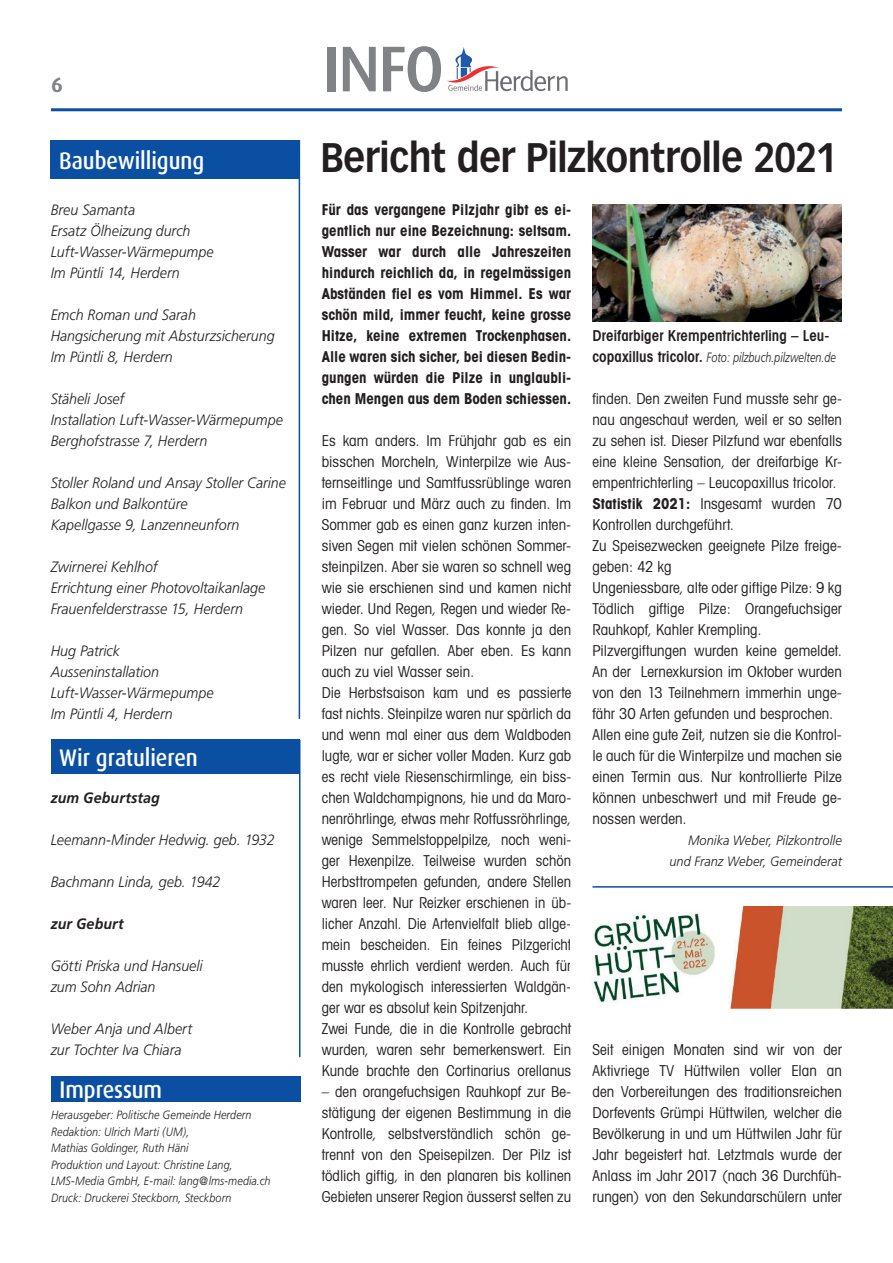
<style>
.page{position:relative;width:893px;height:1263px;background:#fff}
.page>*{position:absolute;margin:0;border:0;box-sizing:border-box;transform-origin:0 0}
.t1{font:500 64.65px "Dax";color:#808285}
.t2{font:700 40.5px "Vectora LH";letter-spacing:-.01em;color:#231f20;scale:.9 1}
.t3{font:500 24px "Dax";letter-spacing:-.005em;color:#fff;scale:.9 1}
.t4{font:700 21px "Dax";color:#808285}
.t5{font:condensed 15px/21px "Avant Garde";letter-spacing:.005em;color:#231f20}
.t6{font:italic 300 15px/21px "Frutiger";color:#231f20;scale:.95 1}
.t7{font:700 condensed 15px/21px "Avant Garde";color:#231f20;text-align:justify}
.t8{font:600 condensed 15px "Avant Garde";letter-spacing:.005em;color:#231f20}
.t9{font:italic 700 15px "Frutiger";letter-spacing:.005em;color:#231f20;scale:.95 1}
.t10{font:italic 300 13.5px/21px "Frutiger";letter-spacing:.005em;color:#231f20;text-align:right;scale:.95 1}
.t11{font:italic 300 13.5px "Frutiger";letter-spacing:.005em;color:#231f20;scale:.8 1}
.t12{font:italic 300 12px/16.5px "Frutiger";letter-spacing:.005em;color:#231f20;scale:.9 1}
.s1{font-family:"Avant Garde";font-weight:600;font-style:normal;font-stretch:condensed;font-size:15px}
.s2{font-weight:700}
</style>
<div class="page">
<hr style="left:51px;top:108px;width:791px;height:3px;background:#0a4fa2">
<svg style="left:447px;top:47px;width:121px;height:44px"></svg>
<div style="left:51px;top:140px;width:249px;height:39px;background:#0a4fa2"></div>
<hr style="left:299px;top:140px;width:1px;height:579px;background:#0a4fa2">
<div style="left:51px;top:740px;width:249px;height:34px;background:#0a4fa2"></div>
<hr style="left:299px;top:740px;width:1px;height:317px;background:#0a4fa2">
<div style="left:51px;top:1076px;width:249px;height:25px;background:#0a4fa2"></div>
<img style="left:592px;top:204px;width:250px;height:118px">
<hr style="left:592px;top:886px;width:301px;height:2px;background:#0a4fa2">
<img style="left:593px;top:906px;width:300px;height:102px">
<h3 class="t4" style="left:51px;top:72px;width:13px">6</h3>
<h3 class="t3" style="left:59px;top:147px;width:163px">Baubewilligung</h3>
<p class="t6" style="left:51px;top:199px;width:173px">Breu Samanta<br>Ersatz Ölheizung durch<br>Luft-Wasser-Wärmepumpe<br>Im Püntli 14, Herdern</p>
<p class="t6" style="left:51px;top:304px;width:237px">Emch Roman und Sarah<br>Hangsicherung mit Absturzsicherung<br>Im Püntli 8, Herdern</p>
<p class="t6" style="left:51px;top:388px;width:246px">Stäheli Josef<br>Installation Luft-Wasser-Wärmepumpe<br>Berghofstrasse 7, Herdern</p>
<p class="t6" style="left:51px;top:472px;width:249px">Stoller Roland und Ansay Stoller Carine<br>Balkon und Balkontüre<br>Kapellgasse 9, Lanzenneunforn</p>
<p class="t6" style="left:51px;top:556px;width:227px">Zwirnerei Kehlhof<br>Errichtung einer Photovoltaikanlage<br>Frauenfelderstrasse 15, Herdern</p>
<p class="t6" style="left:51px;top:640px;width:173px">Hug Patrick<br>Ausseninstallation<br>Luft-Wasser-Wärmepumpe<br>Im Püntli 4, Herdern</p>
<h3 class="t3" style="left:59px;top:744px;width:156px">Wir gratulieren</h3>
<p class="t9" style="left:51px;top:789px;width:116px">zum Geburtstag</p>
<p class="t6" style="left:51px;top:829px;width:237px">Leemann-Minder Hedwig. geb. 1932</p>
<p class="t6" style="left:51px;top:871px;width:180px">Bachmann Linda, geb. 1942</p>
<p class="t9" style="left:51px;top:915px;width:78px">zur Geburt</p>
<p class="t6" style="left:51px;top:955px;width:162px">Götti Priska und Hansueli zum Sohn Adrian</p>
<p class="t6" style="left:51px;top:1018px;width:150px">Weber Anja und Albert zur Tochter Iva Chiara</p>
<h3 class="t3" style="left:60px;top:1076px;width:116px">Impressum</h3>
<p class="t12" style="left:51px;top:1107px;width:245px">Herausgeber: Politische Gemeinde Herdern Redaktion: Ulrich Marti (UM),<br>Mathias Goldinger, Ruth Häni<br>Produktion und Layout: Christine Lang, LMS-Media GmbH, E-mail: lang@lms-media.ch Druck: Druckerei Steckborn, Steckborn</p>
<h1 class="t1" style="left:322px;top:33px;width:123px">INFO</h1>
<h2 class="t2" style="left:320px;top:133px;width:576px">Bericht der Pilzkontrolle 2021</h2>
<p class="t7" style="left:322px;top:199px;width:251px">Für das vergangene Pilzjahr gibt es ei&shy;gentlich nur eine Bezeichnung: seltsam.<br>Wasser war durch alle Jahreszeiten hindurch reichlich da, in regelmässigen Abständen fiel es vom Himmel. Es war schön mild, immer feucht, keine grosse Hitze, keine extremen Trockenphasen.<br>Alle waren sich sicher, bei diesen Bedin&shy;gungen würden die Pilze in unglaubli&shy;chen Mengen aus dem Boden schiessen.</p>
<p class="t5" style="left:322px;top:430px;width:251px">Es kam anders. Im Frühjahr gab es ein bisschen Morcheln, Winterpilze wie Aus&shy;ternseitlinge und Samtfussrüblinge waren im Februar und März auch zu finden. Im Sommer gab es einen ganz kurzen inten&shy;siven Segen mit vielen schönen Sommer&shy;steinpilzen. Aber sie waren so schnell weg wie sie erschienen sind und kamen nicht wieder. Und Regen, Regen und wieder Re&shy;gen. So viel Wasser. Das konnte ja den Pilzen nur gefallen. Aber eben. Es kann auch zu viel Wasser sein.<br>Die Herbstsaison kam und es passierte fast nichts. Steinpilze waren nur spärlich da und wenn mal einer aus dem Waldboden lugte, war er sicher voller Maden. Kurz gab es recht viele Riesenschirmlinge, ein biss&shy;chen Waldchampignons, hie und da Maro&shy;nenröhrlinge, etwas mehr Rotfussröhrlinge, wenige Semmelstoppelpilze, noch weni&shy;ger Hexenpilze. Teilweise wurden schön Herbsttrompeten gefunden, andere Stellen waren leer. Nur Reizker erschienen in üb&shy;licher Anzahl. Die Artenvielfalt blieb allge&shy;mein bescheiden. Ein feines Pilzgericht musste ehrlich verdient werden. Auch für den mykologisch interessierten Waldgän&shy;ger war es absolut kein Spitzenjahr.<br>Zwei Funde, die in die Kontrolle gebracht wurden, waren sehr bemerkenswert. Ein Kunde brachte den Cortinarius orellanus</p>
<p class="t5" style="left:322px;top:1081px;width:251px;text-align:justify">– den orangefuchsigen Rauhkopf zur Be&shy;stätigung der eigenen Bestimmung in die Kontrolle, selbstverständlich schön ge&shy;trennt von den Speisepilzen. Der Pilz ist tödlich giftig, in den planaren bis kollinen Gebieten unserer Region äusserst selten zu</p>
<p class="t8" style="left:592px;top:326px;width:239px">Dreifarbiger Krempentrichterling – Leu-</p>
<p class="t11" style="left:592px;top:349px;width:306px"><span class="s1">copaxillus tricolor.</span> Foto: pilzbuch.pilzwelten.de</p>
<p class="t5" style="left:592px;top:388px;width:251px">finden. Den zweiten Fund musste sehr ge&shy;nau angeschaut werden, weil er so selten zu sehen ist. Dieser Pilzfund war ebenfalls eine kleine Sensation, der dreifarbige Kr&shy;empentrichterling – Leucopaxillus tricolor.<br><span class="s2">Statistik 2021:</span> Insgesamt wurden 70<br>Kontrollen durchgeführt.<br>Zu Speisezwecken geeignete Pilze freige&shy;geben: 42 kg<br>Ungeniessbare, alte oder giftige Pilze: 9 kg Tödlich giftige Pilze: Orangefuchsiger Rauhkopf, Kahler Krempling.<br>Pilzvergiftungen wurden keine gemeldet.<br>An der Lernexkursion im Oktober wurden von den 13 Teilnehmern immerhin unge&shy;fähr 30 Arten gefunden und besprochen.<br>Allen eine gute Zeit, nutzen sie die Kontrol&shy;le auch für die Winterpilze und machen sie einen Termin aus. Nur kontrollierte Pilze können unbeschwert und mit Freude ge&shy;nossen werden.</p>
<p class="t10" style="left:669px;top:830px;width:183px">Monika Weber, Pilzkontrolle und Franz Weber, Gemeinderat</p>
<p class="t5" style="left:592px;top:1039px;width:251px;text-align:justify">Seit einigen Monaten sind wir von der Aktivriege TV Hüttwilen voller Elan an den Vorbereitungen des traditionsreichen Dorfevents Grümpi Hüttwilen, welcher die Bevölkerung in und um Hüttwilen Jahr für Jahr begeistert hat. Letztmals wurde der Anlass im Jahr 2017 (nach 36 Durchfüh&shy;rungen) von den Sekundarschülern unter</p>
</div>
